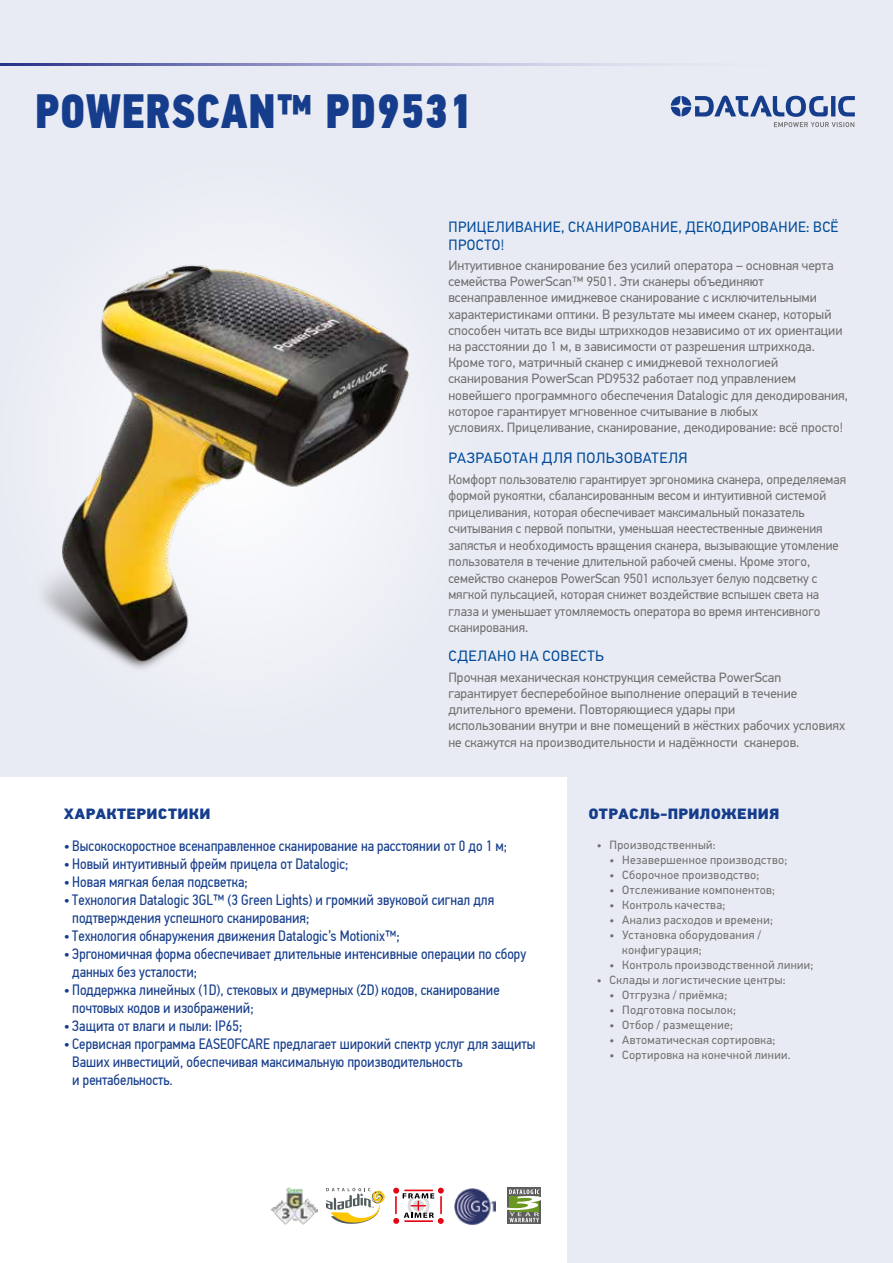
<style>
.page{position:relative;width:893px;height:1263px;background:#e8ebf3}
.page>*{position:absolute;margin:0;border:0;box-sizing:border-box;transform-origin:0 0}
.t1{font:48px "PF Din Text Cond Pro X Black";letter-spacing:.01em;color:#153d8c;scale:.91 1}
.t2{font:15px/18px "PF Din Text Cond Pro";color:#153d8c}
.t3{font:15px/18px "PF Din Text Pro";letter-spacing:.03em;color:#004a99;scale:.96 1}
.t4{font:15px "PF Din Text Pro";letter-spacing:.03em;color:#004a99}
.t5{font:900 15px "PF Din Text Pro";letter-spacing:.02em;color:#153d8c}
.t6{font:13.5px/16.2px "PF Din Text Pro";color:#706f6f}
.t7{font:13.5px/16.5px "PF Din Text Pro";color:#706f6f;scale:.96 1}
.t8{font:12px/15px "PF Din Text Pro";letter-spacing:.025em;color:#706f6f}
</style>
<div class="page">
<svg style="left:0;top:64px;width:645px;height:1px"></svg>
<img style="left:43px;top:265px;width:366px;height:404px">
<svg style="left:671px;top:96px;width:184px;height:31px"></svg>
<div style="left:0;top:777px;width:567px;height:486px;background:#fff"></div>
<svg style="left:326px;top:1188px;width:59px;height:36px"></svg>
<img style="left:454px;top:1188px;width:41px;height:37px">
<svg style="left:507px;top:1188px;width:34px;height:36px"></svg>
<svg style="left:507px;top:1189px;width:34px;height:33px"></svg>
<svg style="left:394px;top:1187px;width:50px;height:37px"></svg>
<img style="left:271px;top:1188px;width:46px;height:36px">
<h1 class="t1" style="left:35px;top:81px;width:482px">POWERSCAN™ PD9531</h1>
<p class="t3" style="left:448px;top:218px;width:408px">ПРИЦЕЛИВАНИЕ, СКАНИРОВАНИЕ, ДЕКОДИРОВАНИЕ: ВСЁ<br>ПРОСТО!</p>
<p class="t6" style="left:448px;top:257px;width:401px">Интуитивное сканирование без усилий оператора – основная черта семейства PowerScan™ 9501. Эти сканеры объединяют всенаправленное имиджевое сканирование с исключительными характеристиками оптики. В результате мы имеем сканер, который способен читать все виды штрихкодов независимо от их ориентации на расстоянии до 1 м, в зависимости от разрешения штрихкода.<br>Кроме того, матричный сканер с имиджевой технологией сканирования PowerScan PD9532 работает под управлением новейшего программного обеспечения Datalogic для декодирования, которое гарантирует мгновенное считывание в любых<br>условиях. Прицеливание, сканирование, декодирование: всё просто!</p>
<p class="t4" style="left:449px;top:449px;width:241px">РАЗРАБОТАН ДЛЯ ПОЛЬЗОВАТЕЛЯ</p>
<p class="t7" style="left:448px;top:471px;width:416px">Комфорт пользователю гарантирует эргономика сканера, определяемая формой рукоятки, сбалансированным весом и интуитивной системой прицеливания, которая обеспечивает максимальный показатель считывания с первой попытки, уменьшая неестественные движения запястья и необходимость вращения сканера, вызывающие утомление пользователя в течение длительной рабочей смены. Кроме этого, семейство сканеров PowerScan 9501 использует белую подсветку с мягкой пульсацией, которая снижет воздействие вспышек света на глаза и уменьшает утомляемость оператора во время интенсивного сканирования.</p>
<p class="t4" style="left:449px;top:647px;width:157px">СДЕЛАНО НА СОВЕСТЬ</p>
<p class="t6" style="left:448px;top:669px;width:398px">Прочная механическая конструкция семейства PowerScan гарантирует бесперебойное выполнение операций в течение длительного времени. Повторяющиеся удары при<br>использовании внутри и вне помещений в жёстких рабочих условиях не скажутся на производительности и надёжности сканеров.</p>
<p class="t5" style="left:64px;top:804px;width:148px">ХАРАКТЕРИСТИКИ</p>
<p class="t2" style="left:64px;top:836px;width:445px">• Высокоскоростное всенаправленное сканирование на расстоянии от 0 до 1 м;</p>
<p class="t2" style="left:64px;top:854px;width:286px">• Новый интуитивный фрейм прицела от Datalogic;</p>
<p class="t2" style="left:64px;top:872px;width:185px">• Новая мягкая белая подсветка;</p>
<p class="t2" style="left:72px;top:890px;width:423px;text-indent:-9px">• Технология Datalogic 3GL™ (3 Green Lights) и громкий звуковой сигнал для подтверждения успешного сканирования;</p>
<p class="t2" style="left:64px;top:926px;width:337px">• Технология обнаружения движения Datalogic’s Motionix™;</p>
<p class="t2" style="left:72px;top:944px;width:455px;text-indent:-9px">• Эргономичная форма обеспечивает длительные интенсивные операции по сбору данных без усталости;</p>
<p class="t2" style="left:72px;top:980px;width:429px;text-indent:-9px">• Поддержка линейных (1D), стековых и двумерных (2D) кодов, сканирование почтовых кодов и изображений;</p>
<p class="t2" style="left:64px;top:1016px;width:180px">• Защита от влаги и пыли: IP65;</p>
<p class="t2" style="left:72px;top:1034px;width:465px;text-indent:-9px">• Сервисная программа EASEOFCARE предлагает широкий спектр услуг для защиты<br>Ваших инвестиций, обеспечивая максимальную производительность<br>и рентабельность.</p>
<p class="t5" style="left:588px;top:804px;width:192px">ОТРАСЛЬ-ПРИЛОЖЕНИЯ</p>
<p class="t8" style="left:597px;top:837px;width:120px">• Производственный:</p>
<p class="t8" style="left:609px;top:852px;width:179px">• Незавершенное производство;</p>
<p class="t8" style="left:609px;top:867px;width:151px">• Сборочное производство;</p>
<p class="t8" style="left:609px;top:882px;width:167px">• Отслеживание компонентов;</p>
<p class="t8" style="left:609px;top:897px;width:117px">• Контроль качества;</p>
<p class="t8" style="left:609px;top:912px;width:165px">• Анализ расходов и времени;</p>
<p class="t8" style="left:622px;top:927px;width:140px;text-indent:-13px">• Установка оборудования / конфигурация;</p>
<p class="t8" style="left:609px;top:957px;width:205px">• Контроль производственной линии;</p>
<p class="t8" style="left:597px;top:972px;width:190px">• Склады и логистические центры:</p>
<p class="t8" style="left:609px;top:987px;width:119px">• Отгрузка / приёмка;</p>
<p class="t8" style="left:609px;top:1002px;width:128px">• Подготовка посылок;</p>
<p class="t8" style="left:609px;top:1017px;width:125px">• Отбор / размещение;</p>
<p class="t8" style="left:609px;top:1032px;width:167px">• Автоматическая сортировка;</p>
<p class="t8" style="left:609px;top:1047px;width:183px">• Сортировка на конечной линии.</p>
</div>
